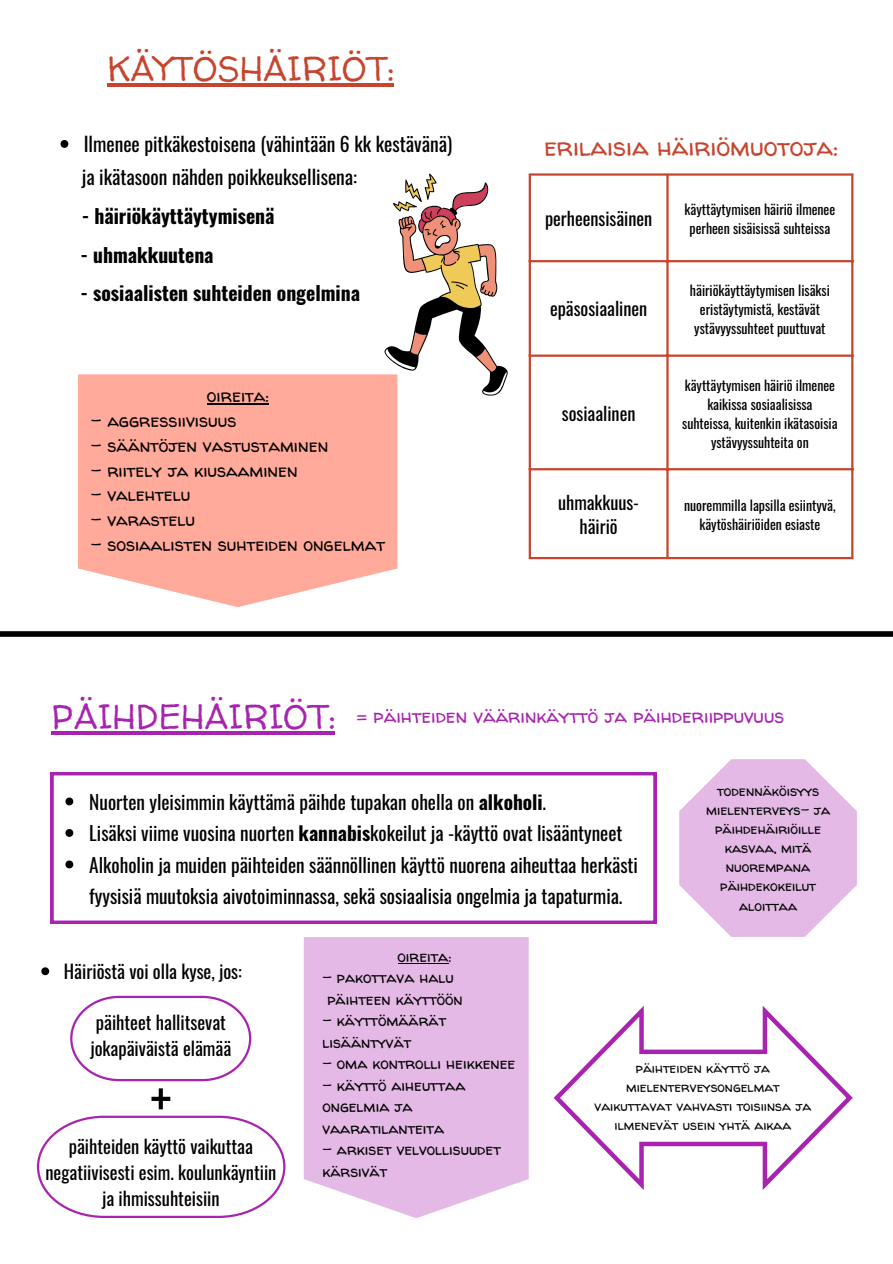
<style>
.page{position:relative;width:893px;height:1264px;background:#fff}
.page>*{position:absolute;margin:0;border:0;box-sizing:border-box;transform-origin:0 0}
.t1{font:51.6px "Oswald";color:#000}
.t2{font:34.5px "Walter Turncoat";color:#c6452e}
.t3{font:34.5px "Walter Turncoat";color:#a823af}
.t4{font:25.65px "Walter Turncoat";color:#c6452e}
.t5{font:19.65px/32.5px "Oswald";color:#000}
.t6{font:700 19.65px "Oswald";color:#000}
.t7{font:19.5px "Walter Turncoat";color:#a823af}
.t8{font:19.35px/31.5px "Oswald";color:#000}
.t9{font:18.6px/25.8px "Oswald";color:#000}
.t10{font:18.3px/24.8px "Oswald";color:#000;text-align:center}
.t11{font:18px "Walter Turncoat";color:#000}
.t12{font:15.6px/21.5px "Walter Turncoat";color:#000}
.t13{font:14.1px/19px "Walter Turncoat";color:#000;text-align:center}
.t14{font:13.8px/19px "Oswald";color:#000;text-align:center}
.t15{font:13.65px/19px "Walter Turncoat";color:#000;text-align:center}
.s1{font-weight:700}
</style>
<div class="page">
<div style="left:0;top:631px;width:892px;height:6px;background:#000"></div>
<hr style="left:528px;top:176px;width:3px;height:381px;background:#c6452e">
<hr style="left:666px;top:176px;width:2px;height:381px;background:#c6452e">
<hr style="left:851px;top:176px;width:2px;height:381px;background:#c6452e">
<hr style="left:528px;top:173px;width:325px;height:3px;background:#c6452e">
<hr style="left:528px;top:260px;width:325px;height:2px;background:#c6452e">
<hr style="left:528px;top:354px;width:325px;height:3px;background:#c6452e">
<hr style="left:528px;top:468px;width:325px;height:2px;background:#c6452e">
<hr style="left:528px;top:557px;width:325px;height:2px;background:#c6452e">
<svg style="left:78px;top:374px;width:319px;height:233px;background:#ffb1a3"></svg>
<svg style="left:304px;top:937px;width:224px;height:281px;background:#e5bde7"></svg>
<svg style="left:70px;top:995px;width:181px;height:86px"></svg>
<svg style="left:37px;top:1115px;width:248px;height:102px"></svg>
<svg style="left:679px;top:759px;width:177px;height:177px"></svg>
<svg style="left:553px;top:1006px;width:299px;height:184px"></svg>
<svg style="left:50px;top:772px;width:606px;height:151px"></svg>
<svg style="left:384px;top:173px;width:124px;height:223px"></svg>
<hr style="left:107px;top:84px;width:287px;height:3px;background:#c6452e">
<hr style="left:51px;top:731px;width:284px;height:3px;background:#a823af">
<svg style="left:60px;top:140px;width:8px;height:8px"></svg>
<hr style="left:207px;top:403px;width:62px;height:2px;background:#000">
<hr style="left:397px;top:962px;width:51px;height:1px;background:#000">
<svg style="left:41px;top:967px;width:8px;height:8px"></svg>
<svg style="left:65px;top:797px;width:8px;height:8px"></svg>
<svg style="left:65px;top:829px;width:8px;height:7px"></svg>
<svg style="left:65px;top:860px;width:8px;height:8px"></svg>
<h2 class="t2" style="left:107px;top:45px;width:288px">KÄYTÖSHÄIRIÖT:</h2>
<h3 class="t5" style="left:82px;top:127px;width:372px">Ilmenee pitkäkestoisena (vähintään 6 kk kestävänä) ja ikätasoon nähden poikkeuksellisena:</h3>
<h3 class="t6" style="left:82px;top:201px;width:194px">- häiriökäyttäytymisenä</h3>
<h3 class="t6" style="left:80px;top:239px;width:135px">- uhmakkuutena</h3>
<h3 class="t6" style="left:80px;top:277px;width:281px">- sosiaalisten suhteiden ongelmina</h3>
<h3 class="t11" style="left:207px;top:383px;width:63px">oireita:</h3>
<h3 class="t11" style="left:91px;top:408px;width:147px">- aggressiivisuus</h3>
<h3 class="t11" style="left:91px;top:433px;width:239px">- sääntöjen vastustaminen</h3>
<h3 class="t11" style="left:91px;top:458px;width:209px">- riitely ja kiusaaminen</h3>
<h3 class="t11" style="left:91px;top:482px;width:101px">- valehtelu</h3>
<h3 class="t11" style="left:91px;top:507px;width:106px">- varastelu</h3>
<h3 class="t11" style="left:91px;top:532px;width:296px">- sosiaalisten suhteiden ongelmat</h3>
<h3 class="t4" style="left:544px;top:129px;width:295px">erilaisia häiriömuotoja:</h3>
<h3 class="t10" style="left:545px;top:206px;width:109px">perheensisäinen</h3>
<p class="t14" style="left:684px;top:199px;width:152px">käyttäytymisen häiriö ilmenee perheen sisäisissä suhteissa</p>
<h3 class="t10" style="left:550px;top:296px;width:99px">epäsosiaalinen</h3>
<h3 class="t10" style="left:562px;top:400px;width:75px">sosiaalinen</h3>
<p class="t14" style="left:690px;top:280px;width:141px">häiriökäyttäytymisen lisäksi eristäytymistä, kestävät ystävyyssuhteet puuttuvat</p>
<p class="t14" style="left:682px;top:375px;width:157px">käyttäytymisen häiriö ilmenee kaikissa sosiaalisissa suhteissa, kuitenkin ikätasoisia ystävyyssuhteita on</p>
<h3 class="t10" style="left:558px;top:489px;width:83px">uhmakkuus&shy;häiriö</h3>
<p class="t14" style="left:684px;top:495px;width:153px">nuoremmilla lapsilla esiintyvä, käytöshäiriöiden esiaste</p>
<h2 class="t3" style="left:51px;top:692px;width:285px">PÄIHDEHÄIRIÖT:</h2>
<h3 class="t7" style="left:356px;top:703px;width:429px">= päihteiden väärinkäyttö ja päihderiippuvuus</h3>
<p class="t8" style="left:89px;top:785px;width:550px">Nuorten yleisimmin käyttämä päihde tupakan ohella on <span class="s1">alkoholi</span>.<br>Lisäksi viime vuosina nuorten <span class="s1">kannabis</span>kokeilut ja -käyttö ovat lisääntyneet Alkoholin ja muiden päihteiden säännöllinen käyttö nuorena aiheuttaa herkästi fyysisiä muutoksia aivotoiminnassa, sekä sosiaalisia ongelmia ja tapaturmia.</p>
<p class="t13" style="left:706px;top:781px;width:125px">todennäköisyys mielenterveys- ja päihdehäiriöille kasvaa, mitä nuorempana päihdekokeilut aloittaa</p>
<h3 class="t9" style="left:64px;top:957px;width:179px">Häiriöstä voi olla kyse, jos:</h3>
<h3 class="t9" style="left:90px;top:1008px;width:142px">päihteet hallitsevat jokapäiväistä elämää</h3>
<h1 class="t1" style="left:150px;top:1058px;width:23px">+</h1>
<h3 class="t9" style="left:45px;top:1132px;width:232px;text-align:center">päihteiden käyttö vaikuttaa negatiivisesti esim. koulunkäyntiin ja ihmissuhteisiin</h3>
<p class="t12" style="left:397px;top:945px;width:55px">oireita:</p>
<p class="t12" style="left:322px;top:966px;width:142px;text-align:center">- pakottava halu päihteen käyttöön</p>
<p class="t12" style="left:322px;top:1009px;width:125px">- käyttömäärät lisääntyvät</p>
<p class="t12" style="left:322px;top:1052px;width:194px">- oma kontrolli heikkenee</p>
<p class="t12" style="left:322px;top:1074px;width:144px">- käyttö aiheuttaa ongelmia ja vaaratilanteita</p>
<p class="t12" style="left:322px;top:1138px;width:180px">- arkiset velvollisuudet kärsivät</p>
<p class="t15" style="left:594px;top:1058px;width:218px">päihteiden käyttö ja mielenterveysongelmat vaikuttavat vahvasti toisiinsa ja ilmenevät usein yhtä aikaa</p>
</div>
